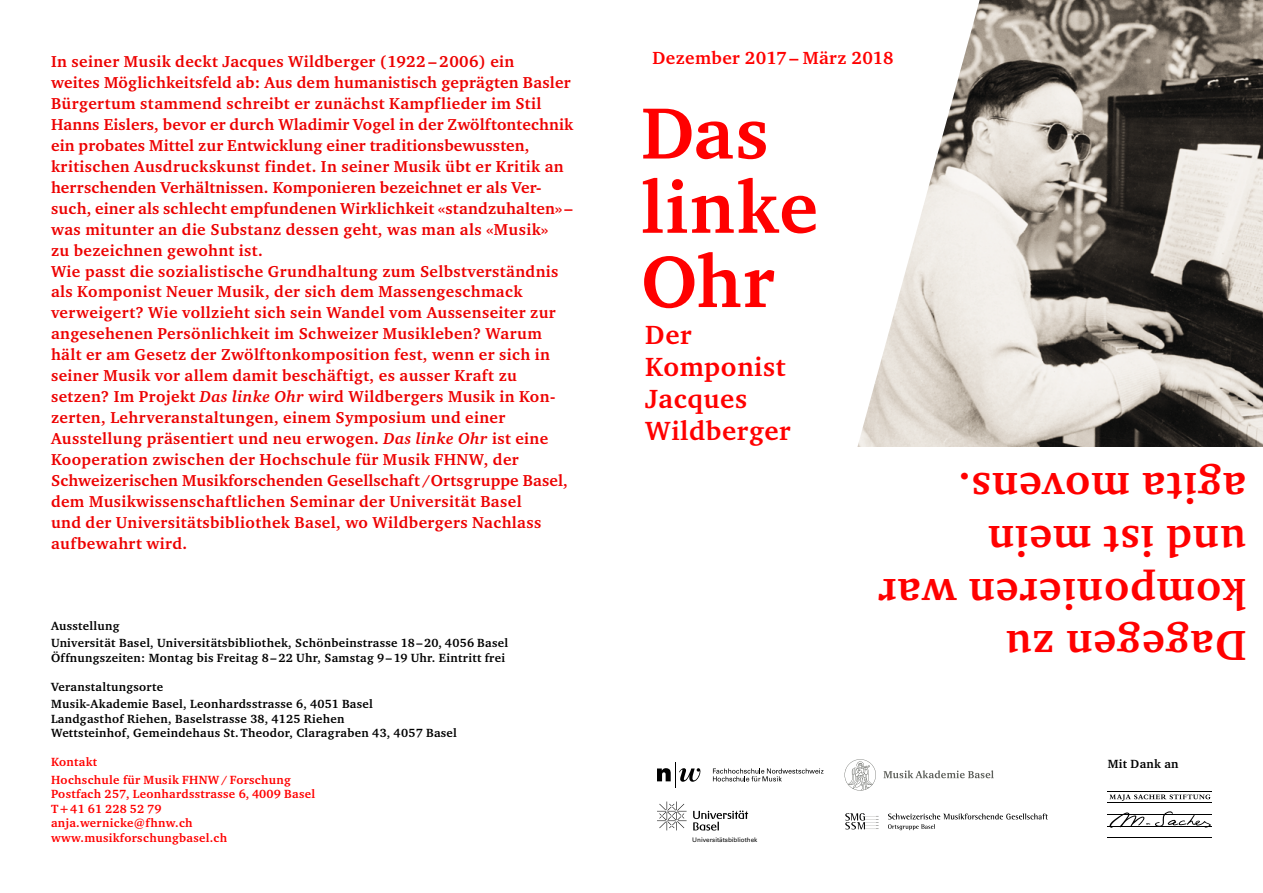
<style>
.page{position:relative;width:1263px;height:893px;background:#fff}
.page>*{position:absolute;margin:0;border:0;box-sizing:border-box;transform-origin:0 0}
.t1{font:700 74.25px/74.2px "Charter ITC Std";letter-spacing:.025em;color:#f00}
.t2{font:700 43.2px/52.7px "Charter ITC Std";letter-spacing:.025em;color:#f00}
.t3{font:700 27px/32px "Charter ITC Std";letter-spacing:.025em;color:#f00}
.t4{font:700 18px "Charter ITC Std";letter-spacing:.025em;color:#f00}
.t5{font:700 16.2px/21px "Charter ITC Std";letter-spacing:.025em;color:#ed0000}
.t6{font:700 12.15px/17.2px "Charter ITC Std";letter-spacing:.025em;color:#000}
.t7{font:700 12.15px/14.5px "Charter ITC Std";letter-spacing:.025em;color:#f00}
.t8{font:6.3px "Univers";color:#000}
.s1{font-style:italic}
</style>
<div class="page">
<img style="left:980px;top:0;width:283px;height:446px">
<svg style="left:666px;top:0;width:314px;height:831px"></svg>
<hr style="left:1108px;top:791px;width:104px;height:1px;background:#000">
<hr style="left:1108px;top:803px;width:104px;height:1px;background:#000">
<hr style="left:1108px;top:814px;width:104px;height:1px;background:#000">
<hr style="left:1108px;top:826px;width:104px;height:1px;background:#000">
<hr style="left:1108px;top:837px;width:104px;height:1px;background:#000">
<svg style="left:1109px;top:794px;width:101px;height:7px"></svg>
<svg style="left:1109px;top:811px;width:102px;height:17px"></svg>
<svg style="left:657px;top:762px;width:46px;height:26px"></svg>
<svg style="left:713px;top:768px;width:110px;height:13px"></svg>
<svg style="left:845px;top:813px;width:33px;height:16px"></svg>
<svg style="left:888px;top:813px;width:160px;height:17px"></svg>
<svg style="left:693px;top:810px;width:55px;height:21px"></svg>
<svg style="left:657px;top:801px;width:29px;height:29px"></svg>
<svg style="left:883px;top:770px;width:111px;height:8px"></svg>
<svg style="left:844px;top:759px;width:32px;height:32px"></svg>
<p class="t5" style="left:51px;top:51px;width:524px">In seiner Musik deckt Jacques Wildberger (1922 – 2006) ein<br>weites Möglichkeitsfeld ab: Aus dem humanistisch geprägten Basler Bürgertum stammend schreibt er zunächst Kampflieder im Stil Hanns Eislers, bevor er durch Wladimir Vogel in der Zwölftontechnik ein probates Mittel zur Entwicklung einer traditionsbewussten, kritischen Ausdruckskunst findet. In seiner Musik übt er Kritik an herrschenden Verhältnissen. Komponieren bezeichnet er als Ver&shy;such, einer als schlecht empfundenen Wirklichkeit «standzuhalten» – was mitunter an die Substanz dessen geht, was man als «Musik»<br>zu bezeichnen gewohnt ist.<br>Wie passt die sozialistische Grundhaltung zum Selbstverständnis als Komponist Neuer Musik, der sich dem Massengeschmack verweigert? Wie vollzieht sich sein Wandel vom Aussenseiter zur angesehenen Persönlichkeit im Schweizer Musikleben? Warum hält er am Gesetz der Zwölftonkomposition fest, wenn er sich in seiner Musik vor allem damit beschäftigt, es ausser Kraft zu setzen? Im Projekt <span class="s1">Das linke Ohr</span> wird Wildbergers Musik in Kon&shy;zerten, Lehrveranstaltungen, einem Symposium und einer Ausstellung präsentiert und neu erwogen. <span class="s1">Das linke Ohr</span> ist eine Kooperation zwischen der Hochschule für Musik FHNW, der Schweizerischen Musikforschenden Gesellschaft /Ortsgruppe Basel, dem Musikwissenschaftlichen Seminar der Universität Basel<br>und der Universitätsbibliothek Basel, wo Wildbergers Nachlass aufbewahrt wird.</p>
<p class="t6" style="left:51px;top:617px;width:459px">Ausstellung<br>Universität Basel, Universitätsbibliothek, Schönbeinstrasse 18–20, 4056 Basel</p>
<p class="t6" style="left:51px;top:649px;width:455px">Öffnungszeiten: Montag bis Freitag 8 – 22 Uhr, Samstag 9–19 Uhr. Eintritt frei</p>
<p class="t6" style="left:51px;top:678px;width:323px">Veranstaltungsorte<br>Musik-Akademie Basel, Leonhardsstrasse 6, 4051 Basel</p>
<p class="t6" style="left:51px;top:711px;width:407px;line-height:14.5px">Landgasthof Riehen, Baselstrasse 38, 4125 Riehen<br>Wettsteinhof, Gemeindehaus St.Theodor, Claragraben 43, 4057 Basel</p>
<p class="t7" style="left:51px;top:753px;width:241px;line-height:17.2px">Kontakt<br>Hochschule für Musik FHNW / Forschung</p>
<p class="t7" style="left:51px;top:787px;width:266px">Postfach 257, Leonhardsstrasse 6, 4009 Basel<br>T +41 61 228 52 79<br>anja.wernicke@fhnw.ch www.musikforschungbasel.ch</p>
<p class="t4" style="left:652px;top:47px;width:243px">Dezember 2017 – März 2018</p>
<h1 class="t1" style="left:641px;top:95px;width:178px">Das linke<br>Ohr</h1>
<h3 class="t3" style="left:645px;top:319px;width:147px">Der<br>Komponist<br>Jacques<br>Wildberger</h3>
<p class="t8" style="left:692px;top:835px;width:67px">Universitätsbibliothek</p>
<h2 class="t2" style="left:1246px;top:673px;width:369px;rotate:-180deg">Dagegen zu komponieren war und ist mein agita movens.</h2>
<p class="t6" style="left:1108px;top:755px;width:72px">Mit Dank an</p>
</div>
